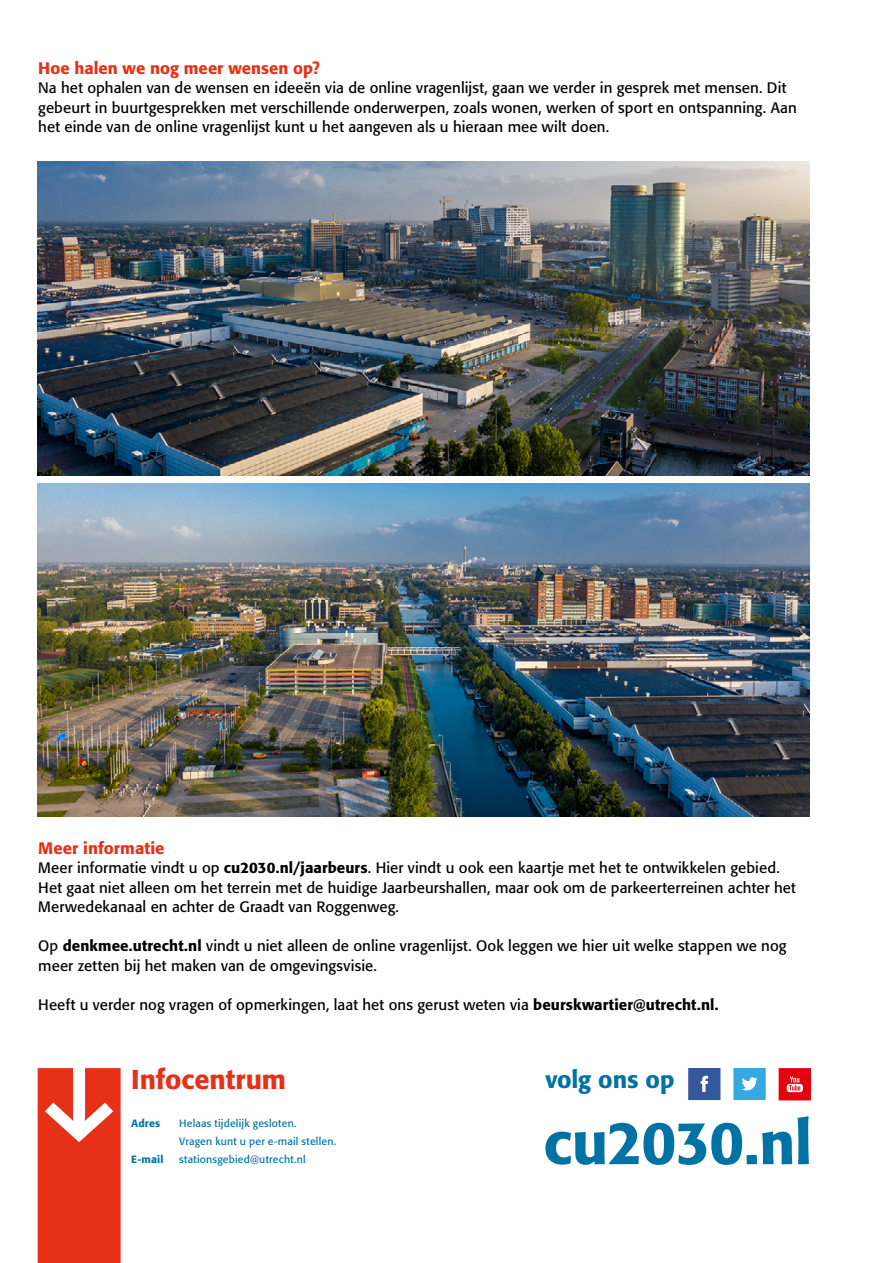
<style>
.page{position:relative;width:893px;height:1263px;background:#fff}
.page>*{position:absolute;margin:0;border:0;box-sizing:border-box;transform-origin:0 0}
.web_adres{font:500 60px "Formata BQ";letter-spacing:-.015em;color:#0072a4}
.intro_kop{font:500 27px "Formata BQ";color:#e63118}
.t1{font:500 24px "Formata BQ";letter-spacing:-.005em;color:#0072a4}
.Body_kopje{font:500 16.5px "Formata BQ";letter-spacing:.005em;color:#e63118}
.body{font:15px/19.5px "Formata BQ";letter-spacing:.005em;color:#000}
.adres_gegevens{font:10.5px "Formata BQ";letter-spacing:.02em;color:#0072a4}
.adres_gegevens-2{font:500 10.5px "Formata BQ";letter-spacing:.02em;color:#0072a4}
.s1{font-weight:500}
</style>
<div class="page">
<img style="left:38px;top:161px;width:771px;height:314px">
<img style="left:38px;top:484px;width:771px;height:332px">
<svg style="left:688px;top:1068px;width:32px;height:32px"></svg>
<svg style="left:733px;top:1068px;width:32px;height:32px"></svg>
<svg style="left:779px;top:1068px;width:31px;height:32px"></svg>
<svg style="left:38px;top:1068px;width:83px;height:195px;background:#e84630"></svg>
<p class="Body_kopje" style="left:38px;top:58px;width:283px">Hoe halen we nog meer wensen op?</p>
<p class="body" style="left:38px;top:78px;width:760px">Na het ophalen van de wensen en ideeën via de online vragenlijst, gaan we verder in gesprek met mensen. Dit gebeurt in buurtgesprekken met verschillende onderwerpen, zoals wonen, werken of sport en ontspanning. Aan het einde van de online vragenlijst kunt u het aangeven als u hieraan mee wilt doen.</p>
<p class="Body_kopje" style="left:38px;top:838px;width:128px">Meer informatie</p>
<p class="body" style="left:38px;top:858px;width:759px">Meer informatie vindt u op <span class="s1">cu2030.nl/jaarbeurs</span>. Hier vindt u ook een kaartje met het te ontwikkelen gebied.<br>Het gaat niet alleen om het terrein met de huidige Jaarbeurshallen, maar ook om de parkeerterreinen achter het<br>Merwedekanaal en achter de Graadt van Roggenweg.</p>
<p class="body" style="left:38px;top:936px;width:750px">Op <span class="s1">denkmee.utrecht.nl</span> vindt u niet alleen de online vragenlijst. Ook leggen we hier uit welke stappen we nog meer zetten bij het maken van de omgevingsvisie.</p>
<p class="body" style="left:38px;top:994px;width:682px">Heeft u verder nog vragen of opmerkingen, laat het ons gerust weten via <span class="s1">beurskwartier@utrecht.nl.</span></p>
<h2 class="intro_kop" style="left:131px;top:1062px;width:156px">Infocentrum</h2>
<p class="adres_gegevens-2" style="left:131px;top:1117px;width:31px">Adres</p>
<p class="adres_gegevens" style="left:179px;top:1117px;width:119px">Helaas tijdelijk gesloten.</p>
<p class="adres_gegevens" style="left:179px;top:1135px;width:159px">Vragen kunt u per e-mail stellen.</p>
<p class="adres_gegevens-2" style="left:131px;top:1153px;width:34px">E-mail</p>
<p class="adres_gegevens" style="left:179px;top:1153px;width:128px">stationsgebied@utrecht.nl</p>
<p class="t1" style="left:545px;top:1064px;width:131px">volg ons op</p>
<p class="web_adres" style="left:543px;top:1106px;width:270px">cu2030.nl</p>
</div>
